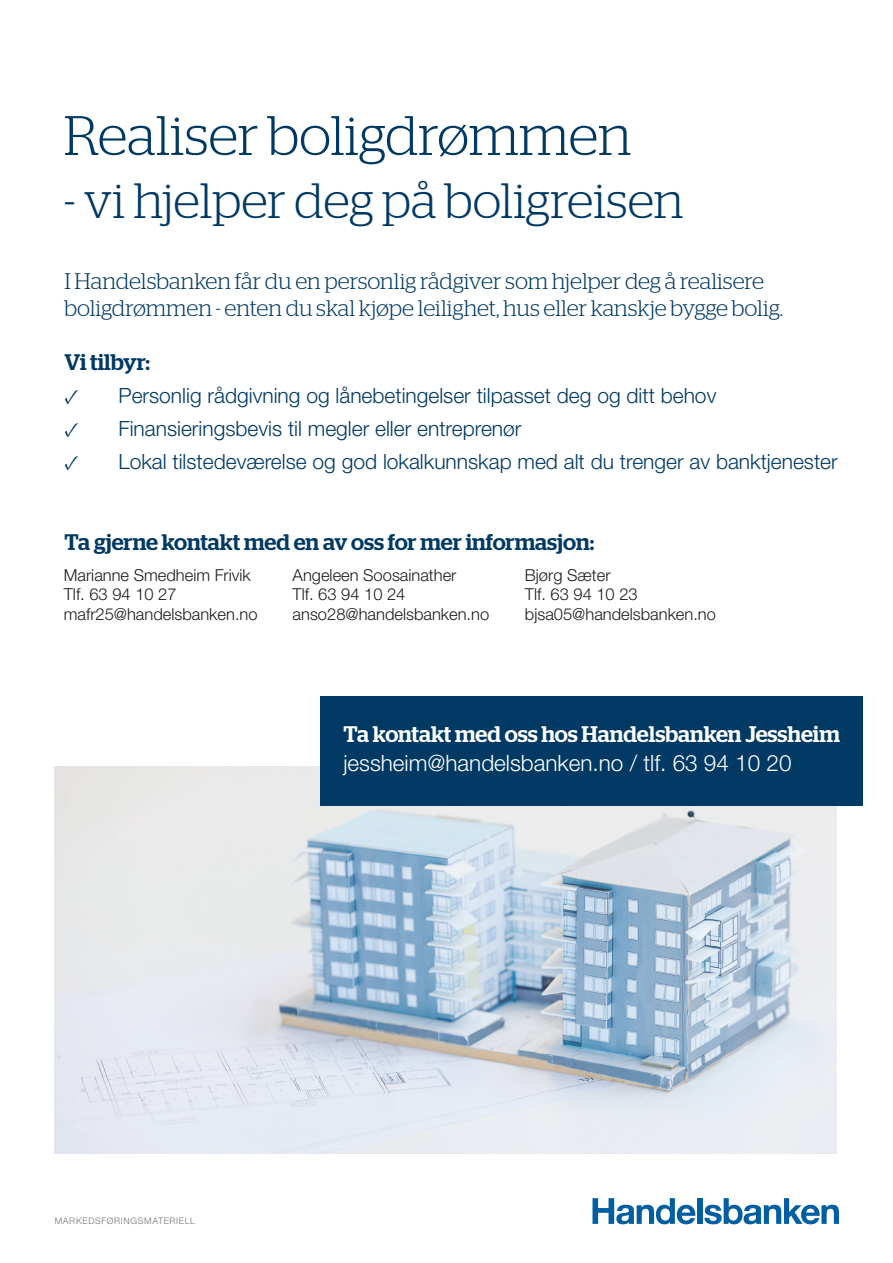
<style>
.page{position:relative;width:893px;height:1263px;background:#fff}
.page>*{position:absolute;margin:0;border:0;box-sizing:border-box;transform-origin:0 0}
.t1{font:300 55.5px "Stag";color:#003964}
.t2{font:300 49.5px "Stag";color:#003964}
.t3{font:300 22.5px/27px "Stag";color:#003964}
.t4{font:500 22.5px "Stag";color:#003964}
.t5{font:500 22.5px "Stag";color:#fff}
.t6{font:300 22.5px "Helvetica Neue LT Pro";color:#fff}
.t7{font:300 21px "Helvetica Neue LT Pro";color:#003964}
.t8{font:300 16.5px/19.5px "Helvetica Neue LT Std";color:#1d1d1b}
.t9{font:300 9px "Helvetica Neue LT Pro";letter-spacing:.07em;color:#757574}
.s1{font-family:"Minion Pro";font-weight:400}
</style>
<div class="page">
<img style="left:54px;top:766px;width:783px;height:387px">
<div style="left:697px;top:1198px;width:5px;height:26px;background:#005ea1"></div>
<svg style="left:592px;top:1198px;width:103px;height:26px"></svg>
<svg style="left:704px;top:1198px;width:135px;height:26px"></svg>
<div style="left:320px;top:696px;width:543px;height:110px;background:#003964"></div>
<h1 class="t1" style="left:64px;top:104px;width:569px">Realiser boligdrømmen</h1>
<h2 class="t2" style="left:64px;top:173px;width:621px">- vi hjelper deg på boligreisen</h2>
<p class="t3" style="left:64px;top:268px;width:720px">I Handelsbanken får du en personlig rådgiver som hjelper deg å realisere boligdrømmen - enten du skal kjøpe leilighet, hus eller kanskje bygge bolig.</p>
<p class="t4" style="left:64px;top:349px;width:87px">Vi tilbyr:</p>
<p class="t7" style="left:64px;top:383px;width:653px"><span class="s1">✓</span> Personlig rådgivning og lånebetingelser tilpasset deg og ditt behov</p>
<p class="t7" style="left:64px;top:416px;width:458px"><span class="s1">✓</span> Finansieringsbevis til megler eller entreprenør</p>
<p class="t7" style="left:64px;top:449px;width:775px"><span class="s1">✓</span> Lokal tilstedeværelse og god lokalkunnskap med alt du trenger av banktjenester</p>
<p class="t4" style="left:64px;top:529px;width:531px">Ta gjerne kontakt med en av oss for mer informasjon:</p>
<p class="t8" style="left:64px;top:565px;width:195px">Marianne Smedheim Frivik<br>Tlf. 63 94 10 27 mafr25@handelsbanken.no</p>
<p class="t8" style="left:293px;top:565px;width:198px">Angeleen Soosainather<br>Tlf. 63 94 10 24 anso28@handelsbanken.no</p>
<p class="t8" style="left:525px;top:565px;width:193px">Bjørg Sæter<br>Tlf. 63 94 10 23 bjsa05@handelsbanken.no</p>
<p class="t5" style="left:343px;top:721px;width:498px">Ta kontakt med oss hos Handelsbanken Jessheim</p>
<p class="t6" style="left:343px;top:749px;width:450px">jessheim@handelsbanken.no / tlf. 63 94 10 20</p>
<p class="t9" style="left:55px;top:1215px;width:142px">MARKEDSFØRINGSMATERIELL</p>
</div>
